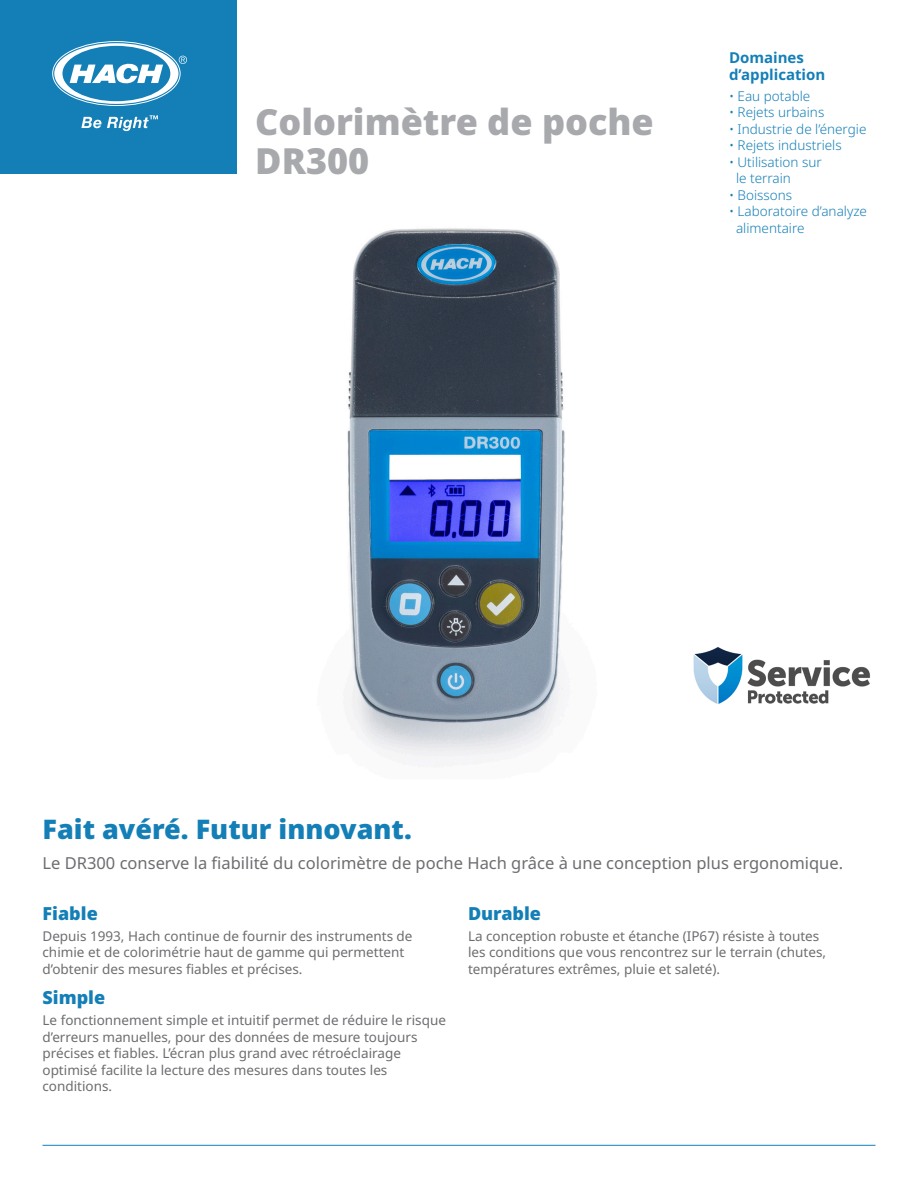
<style>
.page{position:relative;width:918px;height:1188px;background:#fff}
.page>*{position:absolute;margin:0;border:0;box-sizing:border-box;transform-origin:0 0}
.Head_1{font:900 36px/39px "Noto Sans";color:#a8a9ad}
.Head_2_USP{font:900 27px "Noto Sans";color:#147fb7}
.Head_2{font:900 18px "Noto Sans";color:#147fb7}
.Text_1_USP{font:16.5px "Noto Sans";color:#6c6d70}
.Head_3{font:700 15px/16.5px "Noto Sans";color:#147fb7}
.Text_1_Gray{font:13.5px/16.5px "Noto Sans";color:#6c6d70}
.Text_1_Color{font:300 13.5px/16.5px "Noto Sans";color:#147fb7}
</style>
<div class="page">
<div style="left:0;top:0;width:237px;height:174px;background:#147fb7"></div>
<svg style="left:52px;top:41px;width:135px;height:65px"></svg>
<svg style="left:81px;top:117px;width:20px;height:11px"></svg>
<svg style="left:107px;top:115px;width:51px;height:16px"></svg>
<hr style="left:43px;top:1145px;width:832px;height:1px;background:#147fb7">
<img style="left:347px;top:228px;width:218px;height:530px">
<img style="left:693px;top:647px;width:177px;height:57px">
<p class="Head_1" style="left:255px;top:102px;width:400px">Colorimètre de poche<br>DR300</p>
<p class="Head_3" style="left:729px;top:50px;width:98px">Domaines d’application</p>
<p class="Text_1_Color" style="left:729px;top:88px;width:83px">• Eau potable</p>
<p class="Text_1_Color" style="left:729px;top:105px;width:97px">• Rejets urbains</p>
<p class="Text_1_Color" style="left:729px;top:121px;width:139px">• Industrie de l’énergie</p>
<p class="Text_1_Color" style="left:729px;top:138px;width:114px">• Rejets industriels</p>
<p class="Text_1_Color" style="left:736px;top:154px;width:87px;text-indent:-7px">• Utilisation sur le terrain</p>
<p class="Text_1_Color" style="left:729px;top:187px;width:65px">• Boissons</p>
<p class="Text_1_Color" style="left:736px;top:204px;width:133px;text-indent:-7px">• Laboratoire d’analyze alimentaire</p>
<p class="Head_2_USP" style="left:43px;top:809px;width:371px">Fait avéré. Futur innovant.</p>
<p class="Text_1_USP" style="left:43px;top:851px;width:802px">Le DR300 conserve la fiabilité du colorimètre de poche Hach grâce à une conception plus ergonomique.</p>
<p class="Head_2" style="left:43px;top:900px;width:57px">Fiable</p>
<p class="Text_1_Gray" style="left:43px;top:928px;width:372px">Depuis 1993, Hach continue de fournir des instruments de chimie et de colorimétrie haut de gamme qui permettent d’obtenir des mesures fiables et précises.</p>
<p class="Head_2" style="left:43px;top:984px;width:64px">Simple</p>
<p class="Text_1_Gray" style="left:43px;top:1012px;width:405px">Le fonctionnement simple et intuitif permet de réduire le risque d’erreurs manuelles, pour des données de mesure toujours précises et fiables. L’écran plus grand avec rétroéclairage optimisé facilite la lecture des mesures dans toutes les conditions.</p>
<p class="Head_2" style="left:468px;top:900px;width:75px">Durable</p>
<p class="Text_1_Gray" style="left:468px;top:928px;width:360px">La conception robuste et étanche (IP67) résiste à toutes les conditions que vous rencontrez sur le terrain (chutes, températures extrêmes, pluie et saleté).</p>
</div>
